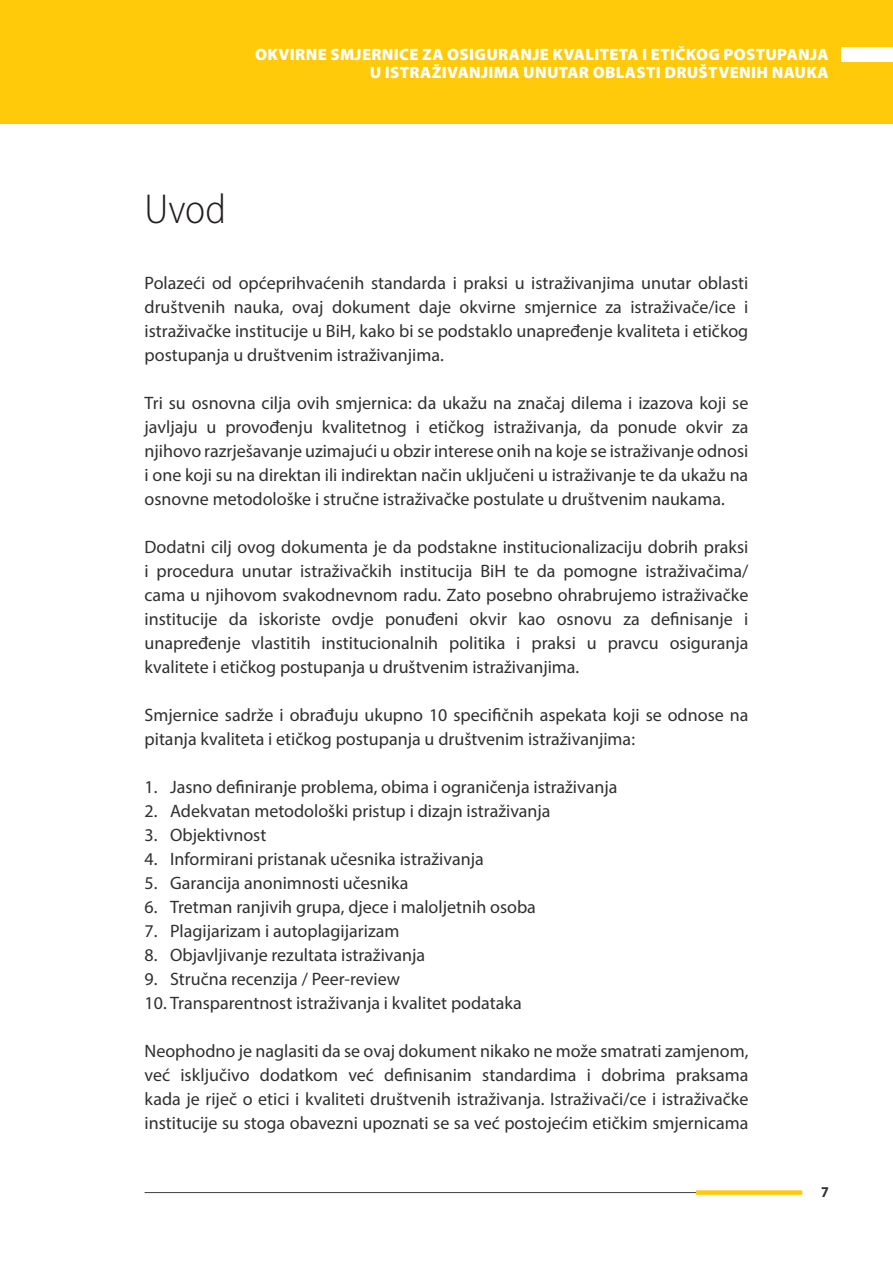
<style>
.page{position:relative;width:893px;height:1263px;background:#fff}
.page>*{position:absolute;margin:0;border:0;box-sizing:border-box;transform-origin:0 0}
.t1{font:300 semi-condensed 42px "Myriad Pro";color:#231f20}
.t2{font:18px/24px "Myriad Pro";color:#312f30;text-align:justify}
.t3{font:900 16.5px/18px "Myriad Pro";letter-spacing:.02em;color:#fff;text-align:right}
.t4{font:700 semi-condensed 15px "Myriad Pro";color:#312f30}
</style>
<div class="page">
<hr style="left:145px;top:1192px;width:656px;height:1px;background:#3e3e3f">
<div style="left:696px;top:1190px;width:106px;height:5px;background:#feca0a"></div>
<div style="left:0;top:0;width:893px;height:123px;background:#feca0a"></div>
<div style="left:842px;top:48px;width:51px;height:14px;background:#fff"></div>
<p class="t3" style="left:255px;top:45px;width:575px">OKVIRNE SMJERNICE ZA OSIGURANJE KVALITETA I ETIČKOG POSTUPANJA<br>U ISTRAŽIVANJIMA UNUTAR OBLASTI DRUŠTVENIH NAUKA</p>
<h1 class="t1" style="left:145px;top:184px;width:83px">Uvod</h1>
<p class="t2" style="left:145px;top:271px;width:605px">Polazeći od općeprihvaćenih standarda i praksi u istraživanjima unutar oblasti društvenih nauka, ovaj dokument daje okvirne smjernice za istraživače/ice i istraživačke institucije u BiH, kako bi se podstaklo unapređenje kvaliteta i etičkog postupanja u društvenim istraživanjima.</p>
<p class="t2" style="left:145px;top:391px;width:605px">Tri su osnovna cilja ovih smjernica: da ukažu na značaj dilema i izazova koji se javljaju u provođenju kvalitetnog i etičkog istraživanja, da ponude okvir za njihovo razrješavanje uzimajući u obzir interese onih na koje se istraživanje odnosi i one koji su na direktan ili indirektan način uključeni u istraživanje te da ukažu na osnovne metodološke i stručne istraživačke postulate u društvenim naukama.</p>
<p class="t2" style="left:145px;top:535px;width:605px">Dodatni cilj ovog dokumenta je da podstakne institucionalizaciju dobrih praksi i procedura unutar istraživačkih institucija BiH te da pomogne istraživačima/ cama u njihovom svakodnevnom radu. Zato posebno ohrabrujemo istraživačke institucije da iskoriste ovdje ponuđeni okvir kao osnovu za definisanje i unapređenje vlastitih institucionalnih politika i praksi u pravcu osiguranja kvalitete i etičkog postupanja u društvenim istraživanjima.</p>
<p class="t2" style="left:145px;top:703px;width:605px">Smjernice sadrže i obrađuju ukupno 10 specifičnih aspekata koji se odnose na pitanja kvaliteta i etičkog postupanja u društvenim istraživanjima:</p>
<p class="t2" style="left:145px;top:775px;width:474px">1. Jasno definiranje problema, obima i ograničenja istraživanja</p>
<p class="t2" style="left:145px;top:799px;width:408px">2. Adekvatan metodološki pristup i dizajn istraživanja</p>
<p class="t2" style="left:145px;top:823px;width:123px">3. Objektivnost</p>
<p class="t2" style="left:145px;top:847px;width:341px">4. Informirani pristanak učesnika istraživanja</p>
<p class="t2" style="left:145px;top:871px;width:265px">5. Garancija anonimnosti učesnika</p>
<p class="t2" style="left:145px;top:895px;width:393px">6. Tretman ranjivih grupa, djece i maloljetnih osoba</p>
<p class="t2" style="left:145px;top:919px;width:256px">7. Plagijarizam i autoplagijarizam</p>
<p class="t2" style="left:145px;top:943px;width:282px">8. Objavljivanje rezultata istraživanja</p>
<p class="t2" style="left:145px;top:967px;width:257px">9. Stručna recenzija / Peer-review</p>
<p class="t2" style="left:145px;top:991px;width:379px">10. Transparentnost istraživanja i kvalitet podataka</p>
<p class="t2" style="left:145px;top:1039px;width:605px">Neophodno je naglasiti da se ovaj dokument nikako ne može smatrati zamjenom, već isključivo dodatkom već definisanim standardima i dobrima praksama kada je riječ o etici i kvaliteti društvenih istraživanja. Istraživači/ce i istraživačke institucije su stoga obavezni upoznati se sa već postojećim etičkim smjernicama</p>
<p class="t4" style="left:821px;top:1183px;width:9px">7</p>
</div>
